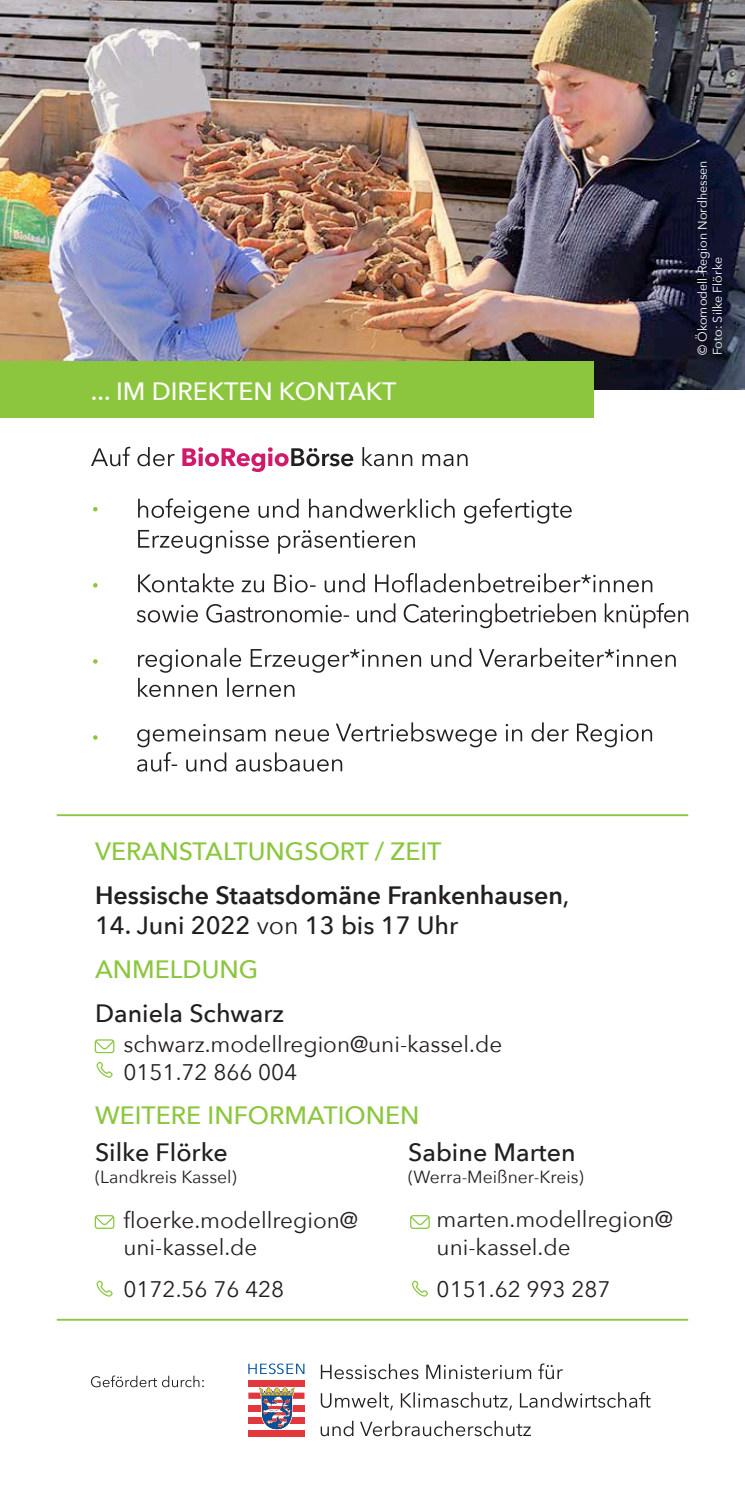
<style>
.page{position:relative;width:745px;height:1489px;background:#fff}
.page>*{position:absolute;margin:0;border:0;box-sizing:border-box;transform-origin:0 0}
.t1{font:500 25px "Avenir Next";color:#231f20}
.t2{font:500 25px "Avenir Next";color:#8bc63e}
.t3{font:600 25px "Avenir Next";color:#231f20}
.t4{font:500 25px "Avenir Next";color:#fff}
.t5{font:22.5px "Avenir Next";color:#231f20}
.t6{font:17.5px "Avenir Next";color:#231f20}
.t7{font:12.5px "Avenir Next";color:#fff}
.s1{font-weight:500}
.s2{font-weight:400}
</style>
<div class="page">
<img style="left:0;top:0;width:744px;height:390px">
<div style="left:0;top:361px;width:592px;height:57px;background:#8bc63e"></div>
<svg style="left:137px;top:722px;width:514px;height:49px"></svg>
<svg style="left:138px;top:647px;width:537px;height:50px"></svg>
<svg style="left:137px;top:603px;width:550px;height:25px"></svg>
<svg style="left:138px;top:573px;width:514px;height:19px"></svg>
<svg style="left:138px;top:530px;width:276px;height:23px"></svg>
<svg style="left:138px;top:498px;width:433px;height:25px"></svg>
<svg style="left:182px;top:447px;width:285px;height:25px"></svg>
<svg style="left:91px;top:447px;width:83px;height:19px"></svg>
<svg style="left:91px;top:1375px;width:113px;height:12px"></svg>
<hr style="left:57px;top:814px;width:630px;height:2px;background:#8bc63e">
<hr style="left:57px;top:1318px;width:630px;height:2px;background:#8bc63e">
<svg style="left:412px;top:1280px;width:16px;height:17px"></svg>
<svg style="left:412px;top:1216px;width:15px;height:10px"></svg>
<div style="left:410px;top:1214px;width:19px;height:14px;border:1px solid #8bc63e;border-radius:2px"></div>
<svg style="left:320px;top:1420px;width:210px;height:15px"></svg>
<svg style="left:320px;top:1392px;width:330px;height:18px"></svg>
<svg style="left:320px;top:1363px;width:242px;height:15px"></svg>
<svg style="left:248px;top:1386px;width:56px;height:38px"></svg>
<div style="left:248px;top:1379px;width:56px;height:7px;background:#e1373d"></div>
<div style="left:248px;top:1392px;width:56px;height:6px;background:#e1373d"></div>
<div style="left:248px;top:1404px;width:56px;height:7px;background:#e1373d"></div>
<div style="left:248px;top:1417px;width:56px;height:6px;background:#e1373d"></div>
<div style="left:248px;top:1429px;width:56px;height:6px;background:#e1373d"></div>
<svg style="left:258px;top:1386px;width:37px;height:43px"></svg>
<svg style="left:248px;top:1363px;width:56px;height:10px"></svg>
<svg style="left:96px;top:1280px;width:17px;height:17px"></svg>
<svg style="left:97px;top:1216px;width:15px;height:10px"></svg>
<div style="left:95px;top:1214px;width:19px;height:14px;border:1px solid #8bc63e;border-radius:2px"></div>
<svg style="left:96px;top:1061px;width:17px;height:17px"></svg>
<svg style="left:97px;top:1041px;width:15px;height:9px"></svg>
<div style="left:95px;top:1039px;width:19px;height:14px;border:1px solid #8bc63e;border-radius:2px"></div>
<svg style="left:93px;top:507px;width:4px;height:4px"></svg>
<svg style="left:93px;top:583px;width:4px;height:4px"></svg>
<svg style="left:93px;top:659px;width:4px;height:4px"></svg>
<svg style="left:93px;top:735px;width:4px;height:4px"></svg>
<p class="t4" style="left:91px;top:370px;width:306px">... IM DIREKTEN KONTAKT</p>
<p class="t7" style="left:691px;top:355px;width:196px;rotate:-90deg">© Ökomodell-Region Nordhessen</p>
<p class="t7" style="left:706px;top:355px;width:99px;rotate:-90deg">Foto: Silke Flörke</p>
<p class="t2" style="left:95px;top:829px;width:348px">VERANSTALTUNGSORT / ZEIT</p>
<p class="t3" style="left:95px;top:873px;width:475px">Hessische Staatsdomäne Frankenhausen<span class="s1">,</span></p>
<p class="t1" style="left:95px;top:904px;width:364px">14. Juni 2022 <span class="s2">von</span> 13 bis 17 Uhr</p>
<p class="t2" style="left:95px;top:948px;width:165px">ANMELDUNG</p>
<p class="t1" style="left:95px;top:992px;width:190px">Daniela Schwarz</p>
<p class="t5" style="left:123px;top:1025px;width:380px">schwarz.modellregion@uni-kassel.de</p>
<p class="t5" style="left:123px;top:1053px;width:175px">0151.72 866 004</p>
<p class="t2" style="left:95px;top:1094px;width:325px">WEITERE INFORMATIONEN</p>
<p class="t1" style="left:95px;top:1130px;width:134px">Silke Flörke</p>
<p class="t6" style="left:95px;top:1162px;width:143px">(Landkreis Kassel)</p>
<p class="t5" style="left:123px;top:1200px;width:236px">floerke.modellregion@</p>
<p class="t5" style="left:123px;top:1228px;width:135px">uni-kassel.de</p>
<p class="t5" style="left:123px;top:1269px;width:162px">0172.56 76 428</p>
<p class="t1" style="left:408px;top:1130px;width:169px">Sabine Marten</p>
<p class="t6" style="left:408px;top:1162px;width:177px">(Werra-Meißner-Kreis)</p>
<p class="t5" style="left:436px;top:1200px;width:238px">marten.modellregion@</p>
<p class="t5" style="left:436px;top:1227px;width:135px">uni-kassel.de</p>
<p class="t5" style="left:436px;top:1269px;width:175px">0151.62 993 287</p>
</div>
